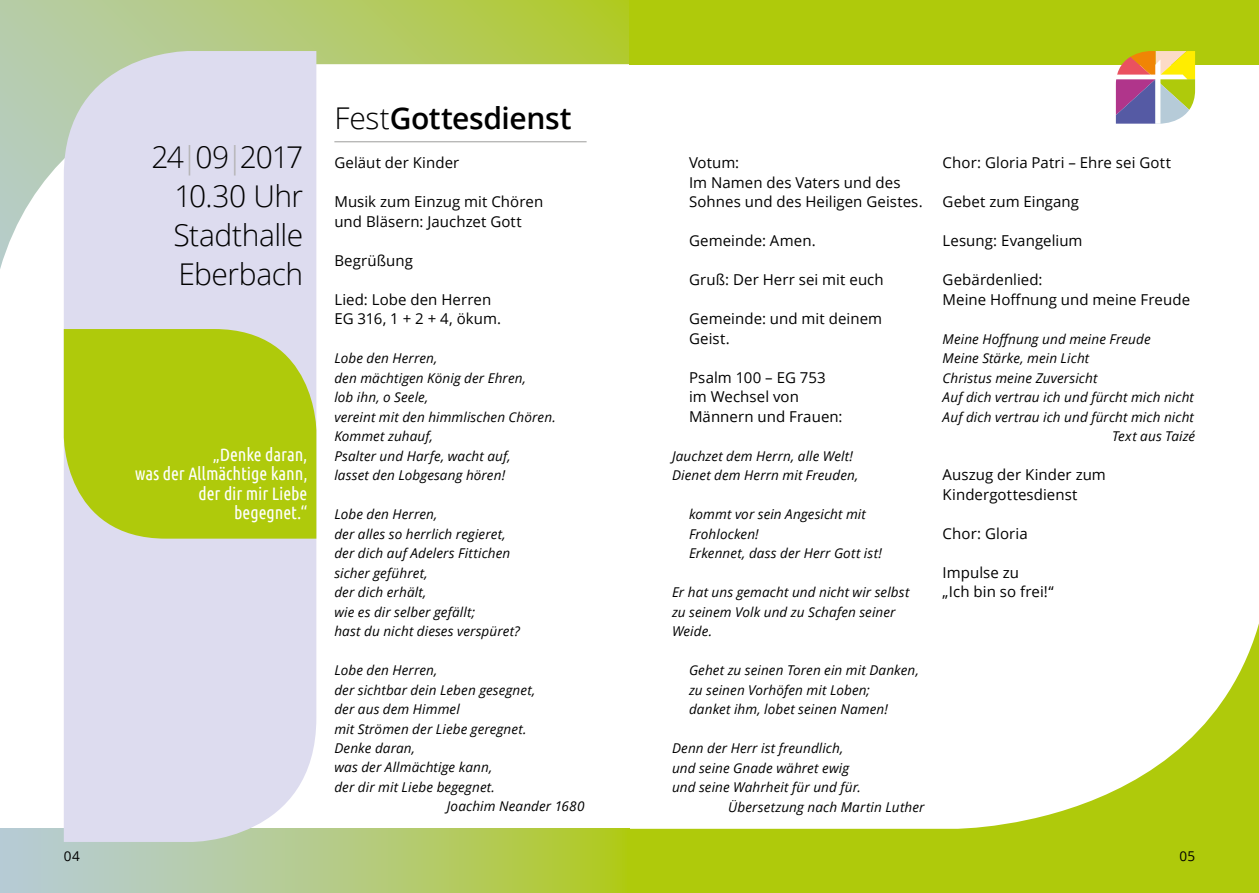
<style>
.page{position:relative;width:1259px;height:893px;background:#fff}
.page>*{position:absolute;margin:0;border:0;box-sizing:border-box;transform-origin:0 0}
.t1{font:300 30px/39px "Open Sans";letter-spacing:-.02em;color:#000;text-align:justify}
.t2{font:600 30px "Open Sans";letter-spacing:-.01em;color:#000}
.t3{font:18px/19.5px "Ubuntu Condensed";letter-spacing:-.005em;color:#fff;text-align:right}
.t4{font:15px/19.5px "Open Sans";letter-spacing:.005em;color:#000}
.t5{font:italic 13.5px/19.5px "Open Sans";letter-spacing:.01em;color:#000}
.t6{font:13.5px "Open Sans";color:#000}
.s1{color:#b3b2b2}
.s2{font-weight:300}
</style>
<div class="page">
<svg style="left:0;top:0;width:629px;height:269px"></svg>
<svg style="left:0;top:829px;width:629px;height:64px;background:#b4cb82"></svg>
<div style="left:629px;top:0;width:630px;height:64px;background:#afca0b"></div>
<hr style="left:334px;top:141px;width:252px;height:1px;background:#9d9d9c">
<svg style="left:629px;top:623px;width:630px;height:270px"></svg>
<div style="left:64px;top:51px;width:252px;height:791px;background:#dddcef"></div>
<svg style="left:64px;top:329px;width:252px;height:210px;background:#b2cb1d"></svg>
<svg style="left:1111px;top:51px;width:84px;height:73px"></svg>
<h1 class="t1" style="left:173px;top:137px;width:131px;text-indent:-22px">24<span class="s1">|</span>09<span class="s1">|</span>2017<br>10.30 Uhr Stadthalle Eberbach</h1>
<h2 class="t3" style="left:135px;top:444px;width:174px">„Denke daran,<br>was der Allmächtige kann, der dir mir Liebe begegnet.“</h2>
<h1 class="t2" style="left:334px;top:98px;width:239px"><span class="s2">Fest</span>Gottesdienst</h1>
<p class="t4" style="left:334px;top:152px;width:126px">Geläut der Kinder</p>
<p class="t4" style="left:334px;top:191px;width:210px">Musik zum Einzug mit Chören und Bläsern: Jauchzet Gott</p>
<p class="t4" style="left:334px;top:250px;width:80px">Begrüßung</p>
<p class="t4" style="left:334px;top:289px;width:168px">Lied: Lobe den Herren<br>EG 316, 1 + 2 + 4, ökum.</p>
<p class="t5" style="left:334px;top:348px;width:223px">Lobe den Herren,<br>den mächtigen König der Ehren,<br>lob ihn, o Seele,<br>vereint mit den himmlischen Chören.<br>Kommet zuhauf,<br>Psalter und Harfe, wacht auf,<br>lasset den Lobgesang hören!</p>
<p class="t5" style="left:334px;top:504px;width:187px">Lobe den Herren,<br>der alles so herrlich regieret, der dich auf Adelers Fittichen sicher geführet,<br>der dich erhält,<br>wie es dir selber gefällt;<br>hast du nicht dieses verspüret?</p>
<p class="t5" style="left:334px;top:660px;width:105px">Lobe den Herren,</p>
<p class="t5" style="left:334px;top:679px;width:203px">der sichtbar dein Leben gesegnet,</p>
<p class="t5" style="left:334px;top:699px;width:127px">der aus dem Himmel</p>
<p class="t5" style="left:334px;top:718px;width:194px">mit Strömen der Liebe geregnet.</p>
<p class="t5" style="left:334px;top:738px;width:82px">Denke daran,</p>
<p class="t5" style="left:334px;top:757px;width:159px">was der Allmächtige kann,</p>
<p class="t5" style="left:334px;top:777px;width:162px">der dir mit Liebe begegnet.</p>
<p class="t5" style="left:447px;top:796px;width:139px">Joachim Neander 1680</p>
<p class="t4" style="left:689px;top:152px;width:235px">Votum:<br>Im Namen des Vaters und des<br>Sohnes und des Heiligen Geistes.</p>
<p class="t4" style="left:689px;top:230px;width:128px">Gemeinde: Amen.</p>
<p class="t4" style="left:689px;top:269px;width:196px">Gruß: Der Herr sei mit euch</p>
<p class="t4" style="left:689px;top:308px;width:195px">Gemeinde: und mit deinem<br>Geist.</p>
<p class="t4" style="left:689px;top:367px;width:155px">Psalm 100 – EG 753 im Wechsel von<br>Männern und Frauen:</p>
<p class="t5" style="left:672px;top:446px;width:188px">Jauchzet dem Herrn, alle Welt!<br>Dienet dem Herrn mit Freuden,</p>
<p class="t5" style="left:689px;top:504px;width:194px">kommt vor sein Angesicht mit<br>Frohlocken!<br>Erkennet, dass der Herr Gott ist!</p>
<p class="t5" style="left:672px;top:582px;width:239px">Er hat uns gemacht und nicht wir selbst zu seinem Volk und zu Schafen seiner<br>Weide.</p>
<p class="t5" style="left:689px;top:660px;width:231px">Gehet zu seinen Toren ein mit Danken, zu seinen Vorhöfen mit Loben;<br>danket ihm, lobet seinen Namen!</p>
<p class="t5" style="left:672px;top:738px;width:173px">Denn der Herr ist freundlich,</p>
<p class="t5" style="left:672px;top:757px;width:179px">und seine Gnade währet ewig</p>
<p class="t5" style="left:672px;top:777px;width:190px">und seine Wahrheit für und für.</p>
<p class="t5" style="left:728px;top:796px;width:198px">Übersetzung nach Martin Luther</p>
<p class="t4" style="left:942px;top:152px;width:230px">Chor: Gloria Patri – Ehre sei Gott</p>
<p class="t4" style="left:942px;top:191px;width:138px">Gebet zum Eingang</p>
<p class="t4" style="left:942px;top:230px;width:141px">Lesung: Evangelium</p>
<p class="t4" style="left:942px;top:269px;width:249px">Gebärdenlied:<br>Meine Hoffnung und meine Freude</p>
<p class="t5" style="left:942px;top:329px;width:209px">Meine Hoffnung und meine Freude</p>
<p class="t5" style="left:942px;top:348px;width:148px">Meine Stärke, mein Licht</p>
<p class="t5" style="left:942px;top:367px;width:156px">Christus meine Zuversicht</p>
<p class="t5" style="left:942px;top:387px;width:253px">Auf dich vertrau ich und fürcht mich nicht</p>
<p class="t5" style="left:942px;top:406px;width:253px">Auf dich vertrau ich und fürcht mich nicht</p>
<p class="t5" style="left:1112px;top:426px;width:85px">Text aus Taizé</p>
<p class="t4" style="left:942px;top:464px;width:165px">Auszug der Kinder zum<br>Kindergottesdienst</p>
<p class="t4" style="left:942px;top:523px;width:87px">Chor: Gloria</p>
<p class="t4" style="left:942px;top:562px;width:113px">Impulse zu<br>„Ich bin so frei!“</p>
<p class="t6" style="left:64px;top:847px;width:17px">04</p>
<p class="t6" style="left:1179px;top:847px;width:17px">05</p>
</div>
